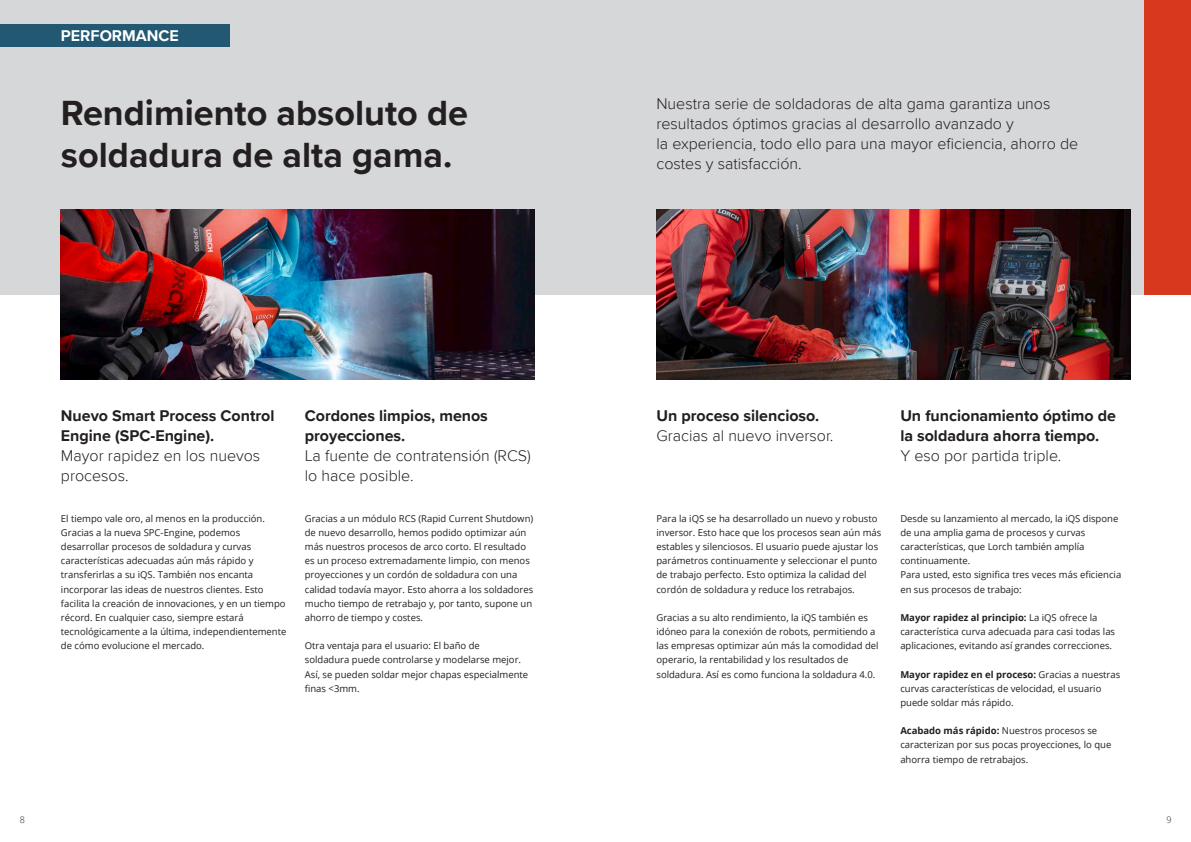
<style>
.page{position:relative;width:1191px;height:842px;background:#fff}
.page>*{position:absolute;margin:0;border:0;box-sizing:border-box;transform-origin:0 0}
.t1{font:700 36px "Proxima Nova";color:#231f20}
.t2{font:300 16px/20px "Proxima Nova";color:#231f20}
.t3{font:700 16px/20px "Proxima Nova";color:#231f20}
.t4{font:700 16px "Proxima Nova";color:#fff}
.t5{font:9.5px/14.2px "Open Sans";color:#231f20}
.t6{font:700 9.5px "Open Sans";color:#231f20}
.t7{font:300 9px "Open Sans";color:#231f20}
.s1{font-weight:400}
.s2{font-weight:700}
</style>
<div class="page">
<div style="left:0;top:0;width:1191px;height:295px;background:#d6d7d9"></div>
<div style="left:1144px;top:0;width:47px;height:295px;background:#d8381e"></div>
<img style="left:61px;top:210px;width:473px;height:170px">
<img style="left:656px;top:210px;width:474px;height:170px">
<div style="left:0;top:24px;width:230px;height:23px;background:#235872"></div>
<p class="t4" style="left:61px;top:23px;width:119px">PERFORMANCE</p>
<p class="t1" style="left:61px;top:86px;width:409px">Rendimiento absoluto de</p>
<p class="t1" style="left:61px;top:128px;width:393px">soldadura de alta gama.</p>
<p class="t3" style="left:61px;top:405px;width:215px">Nuevo Smart Process Control<br>Engine (SPC-Engine).</p>
<p class="t2" style="left:61px;top:445px;width:201px">Mayor rapidez en los nuevos procesos.</p>
<p class="t5" style="left:61px;top:511px;width:205px">El tiempo vale oro, al menos en la producción.</p>
<p class="t5" style="left:61px;top:525px;width:181px">Gracias a la nueva SPC-Engine, podemos</p>
<p class="t5" style="left:61px;top:539px;width:192px">desarrollar procesos de soldadura y curvas</p>
<p class="t5" style="left:61px;top:553px;width:194px">características adecuadas aún más rápido y</p>
<p class="t5" style="left:61px;top:567px;width:194px">transferirlas a su iQS. También nos encanta</p>
<p class="t5" style="left:61px;top:582px;width:226px">incorporar las ideas de nuestros clientes. Esto facilita la creación de innovaciones, y en un tiempo récord. En cualquier caso, siempre estará</p>
<p class="t5" style="left:61px;top:624px;width:227px">tecnológicamente a la última, independientemente de cómo evolucione el mercado.</p>
<p class="t3" style="left:305px;top:405px;width:185px">Cordones limpios, menos</p>
<p class="t3" style="left:305px;top:425px;width:102px">proyecciones.</p>
<p class="t2" style="left:305px;top:445px;width:227px">La fuente de contratensión (RCS) lo hace posible.</p>
<p class="t5" style="left:305px;top:511px;width:230px">Gracias a un módulo RCS (Rapid Current Shutdown) de nuevo desarrollo, hemos podido optimizar aún más nuestros procesos de arco corto. El resultado es un proceso extremadamente limpio, con menos proyecciones y un cordón de soldadura con una calidad todavía mayor. Esto ahorra a los soldadores mucho tiempo de retrabajo y, por tanto, supone un ahorro de tiempo y costes.</p>
<p class="t5" style="left:305px;top:638px;width:176px">Otra ventaja para el usuario: El baño de</p>
<p class="t5" style="left:305px;top:653px;width:225px">soldadura puede controlarse y modelarse mejor.<br>Así, se pueden soldar mejor chapas especialmente finas &lt;3mm.</p>
<p class="t2" style="left:656px;top:93px;width:395px">Nuestra serie de soldadoras de alta gama garantiza unos</p>
<p class="t2" style="left:656px;top:113px;width:359px">resultados óptimos gracias al desarrollo avanzado y</p>
<p class="t2" style="left:656px;top:133px;width:423px">la experiencia, todo ello para una mayor eficiencia, ahorro de costes y satisfacción.</p>
<p class="t3" style="left:656px;top:405px;width:164px">Un proceso silencioso.</p>
<p class="t2" style="left:656px;top:425px;width:178px">Gracias al nuevo inversor.</p>
<p class="t3" style="left:900px;top:405px;width:217px">Un funcionamiento óptimo de la soldadura ahorra tiempo.</p>
<p class="t2" style="left:900px;top:445px;width:162px">Y eso por partida triple.</p>
<p class="t5" style="left:656px;top:511px;width:226px">Para la iQS se ha desarrollado un nuevo y robusto inversor. Esto hace que los procesos sean aún más estables y silenciosos. El usuario puede ajustar los parámetros continuamente y seleccionar el punto de trabajo perfecto. Esto optimiza la calidad del cordón de soldadura y reduce los retrabajos.</p>
<p class="t5" style="left:656px;top:610px;width:224px">Gracias a su alto rendimiento, la iQS también es idóneo para la conexión de robots, permitiendo a las empresas optimizar aún más la comodidad del operario, la rentabilidad y los resultados de</p>
<p class="t5" style="left:656px;top:667px;width:220px">soldadura. Así es como funciona la soldadura 4.0.</p>
<p class="t5" style="left:900px;top:511px;width:219px">Desde su lanzamiento al mercado, la iQS dispone de una amplia gama de procesos y curvas</p>
<p class="t5" style="left:900px;top:539px;width:186px">características, que Lorch también amplía</p>
<p class="t5" style="left:900px;top:553px;width:222px">continuamente.<br>Para usted, esto significa tres veces más eficiencia en sus procesos de trabajo:</p>
<p class="t6" style="left:900px;top:611px;width:199px">Mayor rapidez al principio: <span class="s1">La iQS ofrece la</span></p>
<p class="t5" style="left:900px;top:624px;width:216px">característica curva adecuada para casi todas las aplicaciones, evitando así grandes correcciones.</p>
<p class="t5" style="left:900px;top:667px;width:221px"><span class="s2">Mayor rapidez en el proceso:</span> Gracias a nuestras curvas características de velocidad, el usuario</p>
<p class="t5" style="left:900px;top:695px;width:115px">puede soldar más rápido.</p>
<p class="t5" style="left:900px;top:723px;width:198px"><span class="s2">Acabado más rápido:</span> Nuestros procesos se</p>
<p class="t5" style="left:900px;top:738px;width:212px">caracterizan por sus pocas proyecciones, lo que ahorra tiempo de retrabajos.</p>
<p class="t7" style="left:20px;top:814px;width:7px">8</p>
<p class="t7" style="left:1166px;top:813px;width:7px">9</p>
</div>
